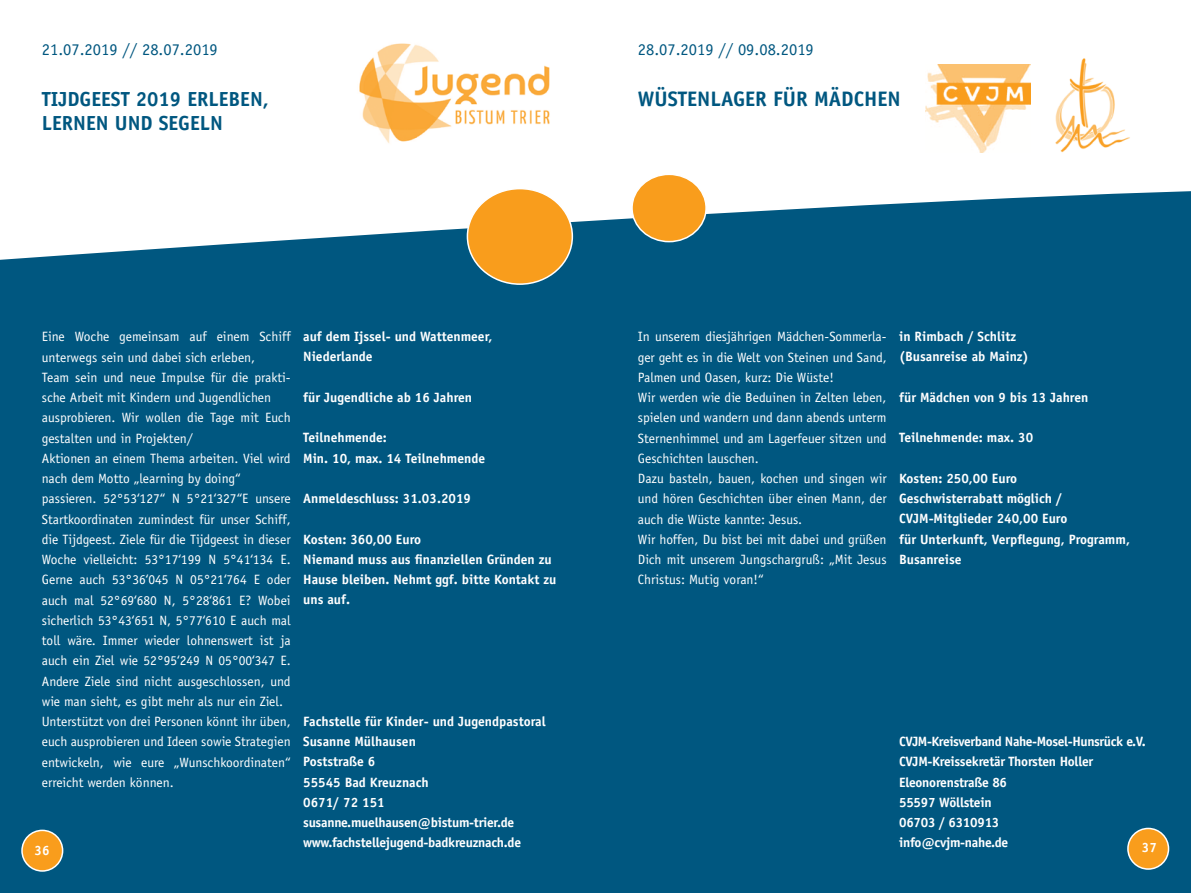
<style>
.page{position:relative;width:1191px;height:893px;background:#fff}
.page>*{position:absolute;margin:0;border:0;box-sizing:border-box;transform-origin:0 0}
.t1{font:700 21px "Officina Sans";color:#005780}
.t2{font:700 20.4px/24.5px "Officina Sans";color:#005780}
.t3{font:16.5px "Officina Sans";color:#005780}
.t4{font:13.5px/20.2px "Officina Sans";color:#fff}
.t5{font:700 13.5px/20.2px "Officina Sans";color:#fff}
.t6{font:700 13.5px/20.2px "Officina Sans";letter-spacing:-.02em;color:#fff}
</style>
<div class="page">
<div style="left:0;top:191px;width:1191px;height:702px;background:#005780"></div>
<div style="left:467px;top:189px;width:105px;height:95px;background:#f99d1c;border-radius:50%"></div>
<div style="left:467px;top:188px;width:106px;height:97px;border:2px solid #fff;border-radius:50%"></div>
<div style="left:632px;top:174px;width:74px;height:68px;background:#f99d1c;border-radius:50%"></div>
<div style="left:631px;top:174px;width:76px;height:68px;border:2px solid #fff;border-radius:50%"></div>
<div style="left:22px;top:830px;width:41px;height:41px;background:#f99d1c;border-radius:50%"></div>
<div style="left:21px;top:830px;width:42px;height:42px;border:2px solid #fff;border-radius:50%"></div>
<div style="left:1128px;top:828px;width:40px;height:41px;background:#f99d1c;border-radius:50%"></div>
<div style="left:1127px;top:828px;width:42px;height:42px;border:2px solid #fff;border-radius:50%"></div>
<img style="left:359px;top:43px;width:191px;height:100px">
<img style="left:926px;top:64px;width:105px;height:89px">
<img style="left:1055px;top:58px;width:75px;height:95px">
<p class="t3" style="left:42px;top:40px;width:177px">21.07.2019 // 28.07.2019</p>
<h2 class="t2" style="left:42px;top:87px;width:228px">Tijdgeest 2019 Erleben,<br>Lernen und Segeln</h2>
<p class="t3" style="left:638px;top:40px;width:177px">28.07.2019 // 09.08.2019</p>
<h1 class="t1" style="left:638px;top:86px;width:264px">Wüstenlager für Mädchen</h1>
<p class="t5" style="left:303px;top:326px;width:191px">auf dem Ijssel- und Wattenmeer,<br>Niederlande</p>
<p class="t5" style="left:303px;top:387px;width:170px">für Jugendliche ab 16 Jahren</p>
<p class="t5" style="left:303px;top:427px;width:184px">Teilnehmende:<br>Min. 10, max. 14 Teilnehmende</p>
<p class="t5" style="left:303px;top:488px;width:169px">Anmeldeschluss: 31.03.2019</p>
<p class="t5" style="left:303px;top:529px;width:255px">Kosten: 360,00 Euro<br>Niemand muss aus finanziellen Gründen zu<br>H ause bleiben. N ehmt ggf. bitte Kontakt zu uns auf.</p>
<p class="t5" style="left:899px;top:326px;width:131px">in Rimbach / Schlitz (Busanreise ab Mainz)</p>
<p class="t5" style="left:899px;top:387px;width:191px">für Mädchen von 9 bis 13 Jahren</p>
<p class="t5" style="left:899px;top:427px;width:136px">Teilnehmende: max. 30</p>
<p class="t5" style="left:899px;top:468px;width:232px">Kosten: 250,00 Euro<br>Geschwisterrabatt möglich /<br>CVJM-Mitglieder 240,00 Euro<br>für Unterkunft, Verpflegung, Programm,<br>Busanreise</p>
<p class="t4" style="left:638px;top:327px;width:250px">In unserem diesjährigen Mädchen-Sommerla&shy;ger geht es in die Welt von Steinen und Sand, Palmen und Oasen, kurz: Die Wüste!<br>Wir werden wie die Beduinen in Zelten leben, spielen und wandern und dann abends unterm Sternenhimmel und am Lagerfeuer sitzen und Geschichten lauschen.<br>Dazu basteln, bauen, kochen und singen wir und hören Geschichten über einen Mann, der auch die Wüste kannte: Jesus.<br>Wir hoffen, Du bist bei mit dabei und grüßen Dich mit unserem Jungschargruß: „Mit Jesus Christus: Mutig voran!“</p>
<p class="t4" style="left:42px;top:327px;width:250px">Eine Woche gemeinsam auf einem Schiff unterwegs sein und dabei sich erleben,<br>Team sein und neue Impulse für die prakti&shy;sche Arbeit mit Kindern und Jugendlichen ausprobieren. Wir wollen die Tage mit Euch gestalten und in Projekten/<br>Aktionen an einem Thema arbeiten. Viel wird nach dem Motto „learning by doing“ passieren. 52°53‘127“ N 5°21‘327“E unsere Startkoordinaten zumindest für unser Schiff, die Tijdgeest. Ziele für die Tijdgeest in dieser Woche vielleicht: 53°17‘199 N 5°41‘134 E.<br>Gerne auch 53°36‘045 N 05°21‘764 E oder auch mal 52°69‘680 N, 5°28‘861 E? Wobei sicherlich 53°43‘651 N, 5°77‘610 E auch mal toll wäre. Immer wieder lohnenswert ist ja auch ein Ziel wie 52°95‘249 N 05°00‘347 E.<br>Andere Ziele sind nicht ausgeschlossen, und wie man sieht, es gibt mehr als nur ein Ziel.<br>Unterstützt von drei Personen könnt ihr üben, euch ausprobieren und Ideen sowie Strategien entwickeln, wie eure „Wunschkoordinaten“ erreicht werden können.</p>
<p class="t5" style="left:303px;top:711px;width:244px">Fachstelle für Kinder- und Jugendpastoral<br>Susanne Mülhausen<br>Poststraße 6<br>55545 Bad Kreuznach<br>0671/ 72 151 susanne.muelhausen@bistum-trier.de www.fachstellejugend-badkreuznach.de</p>
<p class="t6" style="left:899px;top:731px;width:248px">CVJM-Kreisverband N ahe-Mosel-H unsrück e.V.<br>CVJM-Kreissekretär Thorsten H oller<br>Eleonorenstraße 86<br>55597 Wöllstein<br>06703 / 6310913<br>info@cvjm-nahe.de</p>
<p class="t5" style="left:35px;top:840px;width:17px">36</p>
<p class="t5" style="left:1141px;top:837px;width:17px">37</p>
</div>
